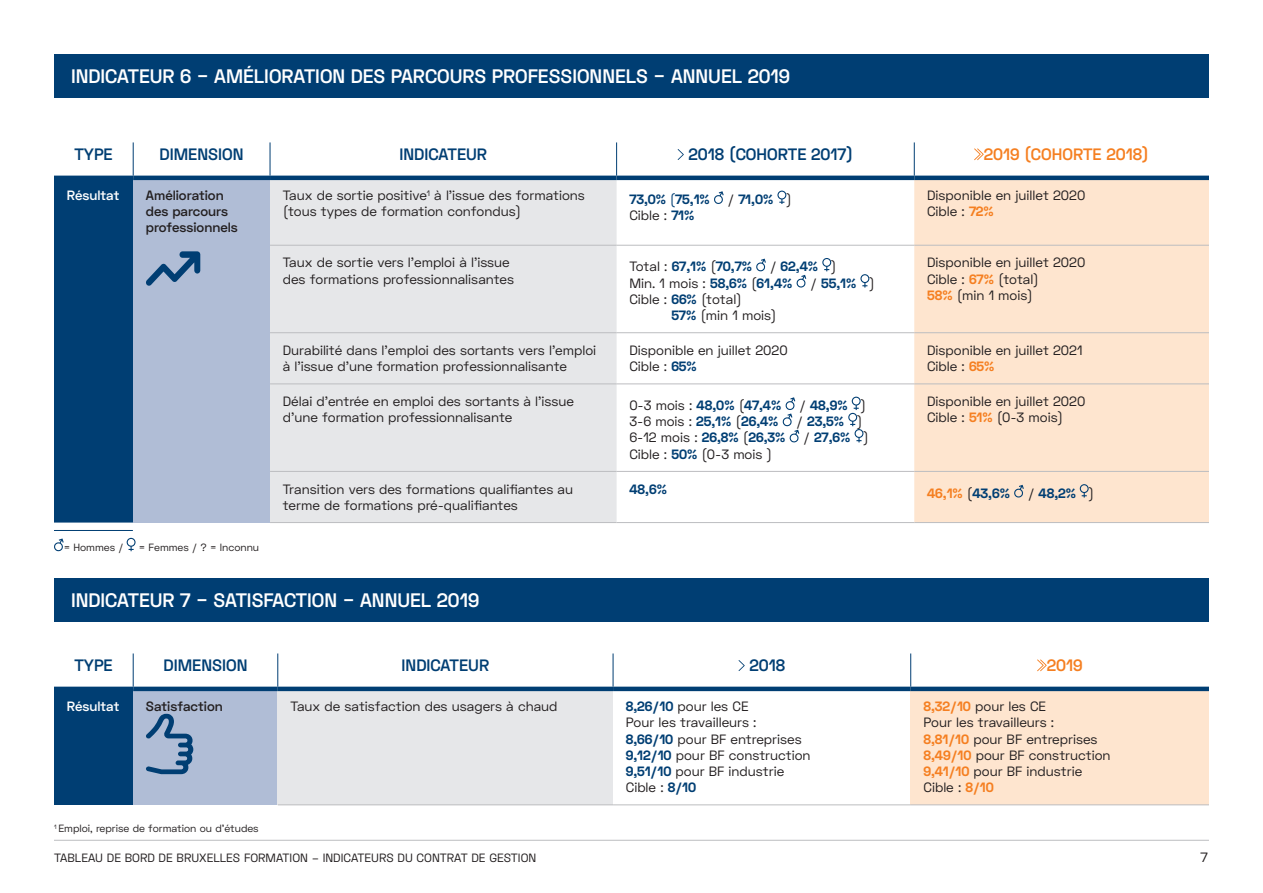
<style>
.page{position:relative;width:1263px;height:893px;background:#fff}
.page>*{position:absolute;margin:0;border:0;box-sizing:border-box;transform-origin:0 0}
.t1{font:600 19.5px "Space Grotesk";color:#fff}
.t2{font:600 16.5px "Space Grotesk";color:#003e73}
.t3{font:600 16.5px "Space Grotesk";color:#f57f21}
.t4{font:13.5px/16.2px "Space Grotesk";color:#231f20}
.t5{font:700 13.5px/16.2px "Space Grotesk";letter-spacing:-.005em;color:#003e73}
.t6{font:600 13.5px/16.2px "Space Grotesk";color:#231f20}
.t7{font:600 13.5px "Space Grotesk";color:#fff}
.t8{font:700 13.5px "Space Grotesk";color:#f57f21}
.t9{font:12px "Space Grotesk";color:#231f20}
.t10{font:10.5px "Space Grotesk";color:#231f20}
.s1{font-weight:400}
.s2{font-weight:400;color:#231f20}
.s3{font-weight:700;color:#f57f21}
.s4{font-weight:700;color:#003e73}
.s5{color:#003e73}
</style>
<div class="page">
<hr style="left:54px;top:840px;width:1155px;height:1px;background:#bcbdc0">
<div style="left:54px;top:180px;width:79px;height:343px;background:#003e73"></div>
<div style="left:133px;top:178px;width:137px;height:345px;background:#b0bdd6"></div>
<div style="left:270px;top:180px;width:347px;height:342px;background:#e6e7e9"></div>
<div style="left:914px;top:180px;width:295px;height:342px;background:#fee5cf"></div>
<hr style="left:133px;top:142px;width:1px;height:34px;background:#003e73">
<hr style="left:270px;top:142px;width:1px;height:34px;background:#003e73">
<hr style="left:616px;top:142px;width:1px;height:34px;background:#003e73">
<hr style="left:914px;top:142px;width:1px;height:34px;background:#003e73">
<hr style="left:54px;top:176px;width:79px;height:4px;background:#003e73">
<hr style="left:133px;top:176px;width:137px;height:4px;background:#003e73">
<hr style="left:270px;top:176px;width:347px;height:4px;background:#003e73">
<hr style="left:617px;top:176px;width:297px;height:4px;background:#003e73">
<hr style="left:914px;top:176px;width:295px;height:4px;background:#003e73">
<hr style="left:270px;top:245px;width:347px;height:1px;background:#bcbdc0">
<hr style="left:617px;top:245px;width:297px;height:1px;background:#bcbdc0">
<hr style="left:914px;top:245px;width:295px;height:1px;background:#bcbdc0">
<hr style="left:270px;top:332px;width:347px;height:1px;background:#bcbdc0">
<hr style="left:617px;top:332px;width:297px;height:1px;background:#bcbdc0">
<hr style="left:914px;top:332px;width:295px;height:1px;background:#bcbdc0">
<hr style="left:270px;top:383px;width:347px;height:1px;background:#bcbdc0">
<hr style="left:617px;top:383px;width:297px;height:1px;background:#bcbdc0">
<hr style="left:914px;top:383px;width:295px;height:1px;background:#bcbdc0">
<hr style="left:270px;top:471px;width:347px;height:1px;background:#bcbdc0">
<hr style="left:617px;top:471px;width:297px;height:1px;background:#bcbdc0">
<hr style="left:914px;top:471px;width:295px;height:1px;background:#bcbdc0">
<hr style="left:270px;top:522px;width:347px;height:1px;background:#bcbdc0">
<hr style="left:617px;top:522px;width:297px;height:1px;background:#bcbdc0">
<hr style="left:914px;top:522px;width:295px;height:1px;background:#bcbdc0">
<svg style="left:678px;top:149px;width:6px;height:11px"></svg>
<svg style="left:974px;top:148px;width:10px;height:12px"></svg>
<svg style="left:146px;top:251px;width:54px;height:35px"></svg>
<svg style="left:714px;top:191px;width:10px;height:13px"></svg>
<svg style="left:777px;top:191px;width:9px;height:13px"></svg>
<svg style="left:756px;top:259px;width:10px;height:13px"></svg>
<svg style="left:822px;top:258px;width:9px;height:13px"></svg>
<svg style="left:796px;top:275px;width:10px;height:13px"></svg>
<svg style="left:860px;top:274px;width:9px;height:14px"></svg>
<svg style="left:782px;top:397px;width:17px;height:46px"></svg>
<svg style="left:848px;top:397px;width:15px;height:45px"></svg>
<svg style="left:1013px;top:485px;width:11px;height:13px"></svg>
<svg style="left:1080px;top:484px;width:9px;height:14px"></svg>
<hr style="left:54px;top:530px;width:79px;height:1px;background:#003e73">
<svg style="left:54px;top:538px;width:10px;height:14px"></svg>
<svg style="left:127px;top:538px;width:9px;height:13px"></svg>
<div style="left:54px;top:54px;width:1155px;height:44px;background:#003e73"></div>
<div style="left:54px;top:578px;width:1155px;height:43px;background:#003e73"></div>
<div style="left:54px;top:689px;width:79px;height:116px;background:#003e73"></div>
<div style="left:133px;top:689px;width:145px;height:116px;background:#b0bdd6"></div>
<div style="left:278px;top:689px;width:335px;height:116px;background:#e6e7e9"></div>
<div style="left:911px;top:689px;width:298px;height:116px;background:#fee5cf"></div>
<hr style="left:133px;top:653px;width:1px;height:34px;background:#003e73">
<hr style="left:277px;top:653px;width:1px;height:34px;background:#003e73">
<hr style="left:613px;top:653px;width:1px;height:34px;background:#003e73">
<hr style="left:910px;top:653px;width:1px;height:34px;background:#003e73">
<hr style="left:54px;top:687px;width:79px;height:4px;background:#003e73">
<hr style="left:133px;top:687px;width:145px;height:4px;background:#003e73">
<hr style="left:278px;top:687px;width:335px;height:4px;background:#003e73">
<hr style="left:613px;top:687px;width:298px;height:4px;background:#003e73">
<hr style="left:911px;top:687px;width:298px;height:4px;background:#003e73">
<hr style="left:278px;top:804px;width:335px;height:1px;background:#bcbdc0">
<hr style="left:613px;top:804px;width:298px;height:1px;background:#bcbdc0">
<hr style="left:911px;top:804px;width:298px;height:1px;background:#bcbdc0">
<svg style="left:738px;top:660px;width:7px;height:11px"></svg>
<svg style="left:1037px;top:659px;width:10px;height:12px"></svg>
<svg style="left:146px;top:714px;width:47px;height:60px"></svg>
<h1 class="t1" style="left:71px;top:63px;width:721px">INDICATEUR 6 – AMÉLIORATION DES PARCOURS PROFESSIONNELS – ANNUEL 2019</h1>
<p class="t2" style="left:74px;top:143px;width:40px">TYPE</p>
<p class="t2" style="left:160px;top:143px;width:85px">DIMENSION</p>
<p class="t2" style="left:399px;top:143px;width:89px">INDICATEUR</p>
<p class="t2" style="left:688px;top:143px;width:166px">2018 (COHORTE 2017)</p>
<p class="t3" style="left:984px;top:144px;width:167px">2019 (COHORTE 2018)</p>
<p class="t7" style="left:67px;top:187px;width:54px">Résultat</p>
<p class="t6" style="left:146px;top:187px;width:94px">Amélioration des parcours professionnels</p>
<p class="t4" style="left:283px;top:187px;width:304px">Taux de sortie positive<sup>1</sup> à l’issue des formations (tous types de formation confondus)</p>
<p class="t5" style="left:629px;top:192px;width:82px">73,0% <span class="s1">(</span>75,1%</p>
<p class="t5" style="left:728px;top:192px;width:65px"><span class="s2">/</span> 71,0% <span class="s2">)</span></p>
<p class="t4" style="left:927px;top:187px;width:160px">Disponible en juillet 2020<br>Cible : <span class="s3">72%</span></p>
<p class="t4" style="left:629px;top:207px;width:66px">Cible : <span class="s4">71%</span></p>
<p class="t4" style="left:283px;top:254px;width:233px">Taux de sortie vers l’emploi à l’issue des formations professionnalisantes</p>
<p class="t5" style="left:629px;top:259px;width:124px"><span class="s2">Total :</span> 67,1% <span class="s2">(</span>70,7%</p>
<p class="t5" style="left:629px;top:259px;width:209px;text-indent:141px"><span class="s2">/</span> 62,4% <span class="s2">)<br>Min. 1 mois :</span> 58,6% <span class="s2">(</span>61,4%</p>
<p class="t5" style="left:810px;top:275px;width:66px"><span class="s2">/</span> 55,1% <span class="s2">)</span></p>
<p class="t4" style="left:671px;top:291px;width:107px;text-indent:-42px">Cible : <span class="s4">66%</span> (total)<br><span class="s4">57%</span> (min 1 mois)</p>
<p class="t4" style="left:927px;top:254px;width:160px">Disponible en juillet 2020<br>Cible : <span class="s3">67%</span> (total)<br><span class="s3">58%</span> (min 1 mois)</p>
<p class="t4" style="left:283px;top:342px;width:315px">Durabilité dans l’emploi des sortants vers l’emploi à l’issue d’une formation professionnalisante</p>
<p class="t4" style="left:629px;top:342px;width:160px">Disponible en juillet 2020<br>Cible : <span class="s4">65%</span></p>
<p class="t4" style="left:927px;top:342px;width:157px">Disponible en juillet 2021<br>Cible : <span class="s3">65%</span></p>
<p class="t4" style="left:283px;top:393px;width:293px">Délai d’entrée en emploi des sortants à l’issue d’une formation professionnalisante</p>
<p class="t5" style="left:629px;top:398px;width:154px"><span class="s2">0-3 mois :</span> 48,0% <span class="s2">(</span>47,4%</p>
<p class="t5" style="left:799px;top:398px;width:68px"><span class="s2">/</span> 48,9% <span class="s2">)</span></p>
<p class="t4" style="left:927px;top:393px;width:160px">Disponible en juillet 2020<br>Cible : <span class="s3">51%</span> (0-3 mois)</p>
<p class="t5" style="left:629px;top:414px;width:151px"><span class="s2">3-6 mois :</span> 25,1% <span class="s2">(</span>26,4%</p>
<p class="t5" style="left:797px;top:414px;width:67px"><span class="s2">/</span> 23,5% <span class="s2">)</span></p>
<p class="t4" style="left:629px;top:429px;width:158px">6-12 mois : <span class="s4">26,8%</span> (<span class="s4">26,3%</span></p>
<p class="t5" style="left:803px;top:430px;width:67px"><span class="s2">/</span> 27,6% <span class="s2">)</span></p>
<p class="t4" style="left:629px;top:446px;width:144px">Cible : <span class="s4">50%</span> (0-3 mois )</p>
<p class="t10" style="left:64px;top:541px;width:61px">= Hommes /</p>
<p class="t10" style="left:139px;top:541px;width:122px">= Femmes / ? = Inconnu</p>
<p class="t4" style="left:283px;top:481px;width:292px">Transition vers des formations qualifiantes au terme de formations pré-qualifiantes</p>
<p class="t5" style="left:629px;top:481px;width:39px">48,6%</p>
<p class="t8" style="left:927px;top:484px;width:84px">46,1% <span class="s2">(</span><span class="s5">43,6%</span></p>
<p class="t5" style="left:1028px;top:485px;width:68px"><span class="s2">/</span> 48,2% <span class="s2">)</span></p>
<h1 class="t1" style="left:71px;top:587px;width:410px">INDICATEUR 7 – SATISFACTION – ANNUEL 2019</h1>
<p class="t2" style="left:74px;top:654px;width:40px">TYPE</p>
<p class="t2" style="left:163px;top:654px;width:85px">DIMENSION</p>
<p class="t2" style="left:402px;top:654px;width:89px">INDICATEUR</p>
<p class="t2" style="left:749px;top:654px;width:37px">2018</p>
<p class="t3" style="left:1047px;top:655px;width:37px">2019</p>
<p class="t7" style="left:67px;top:698px;width:54px">Résultat</p>
<p class="t6" style="left:146px;top:698px;width:78px">Satisfaction</p>
<p class="t4" style="left:291px;top:698px;width:268px">Taux de satisfaction des usagers à chaud</p>
<p class="t4" style="left:626px;top:698px;width:186px"><span class="s4">8,26/10</span> pour les CE<br>Pour les travailleurs :<br><span class="s4">8,66/10</span> pour BF entreprises<br><span class="s4">9,12/10</span> pour BF construction<br><span class="s4">9,51/10</span> pour BF industrie<br>Cible : <span class="s4">8/10</span></p>
<p class="t4" style="left:923px;top:698px;width:189px"><span class="s3">8,32/10</span> pour les CE<br>Pour les travailleurs :<br><span class="s3">8,81/10</span> pour BF entreprises<br><span class="s3">8,49/10</span> pour BF construction<br><span class="s3">9,41/10</span> pour BF industrie<br>Cible : <span class="s3">8/10</span></p>
<p class="t10" style="left:54px;top:822px;width:206px"><sup>1</sup> Emploi, reprise de formation ou d’études</p>
<p class="t9" style="left:54px;top:850px;width:484px">TABLEAU DE BORD DE BRUXELLES FORMATION – INDICATEURS DU CONTRAT DE GESTION</p>
<p class="t4" style="left:1200px;top:849px;width:9px">7</p>
</div>
